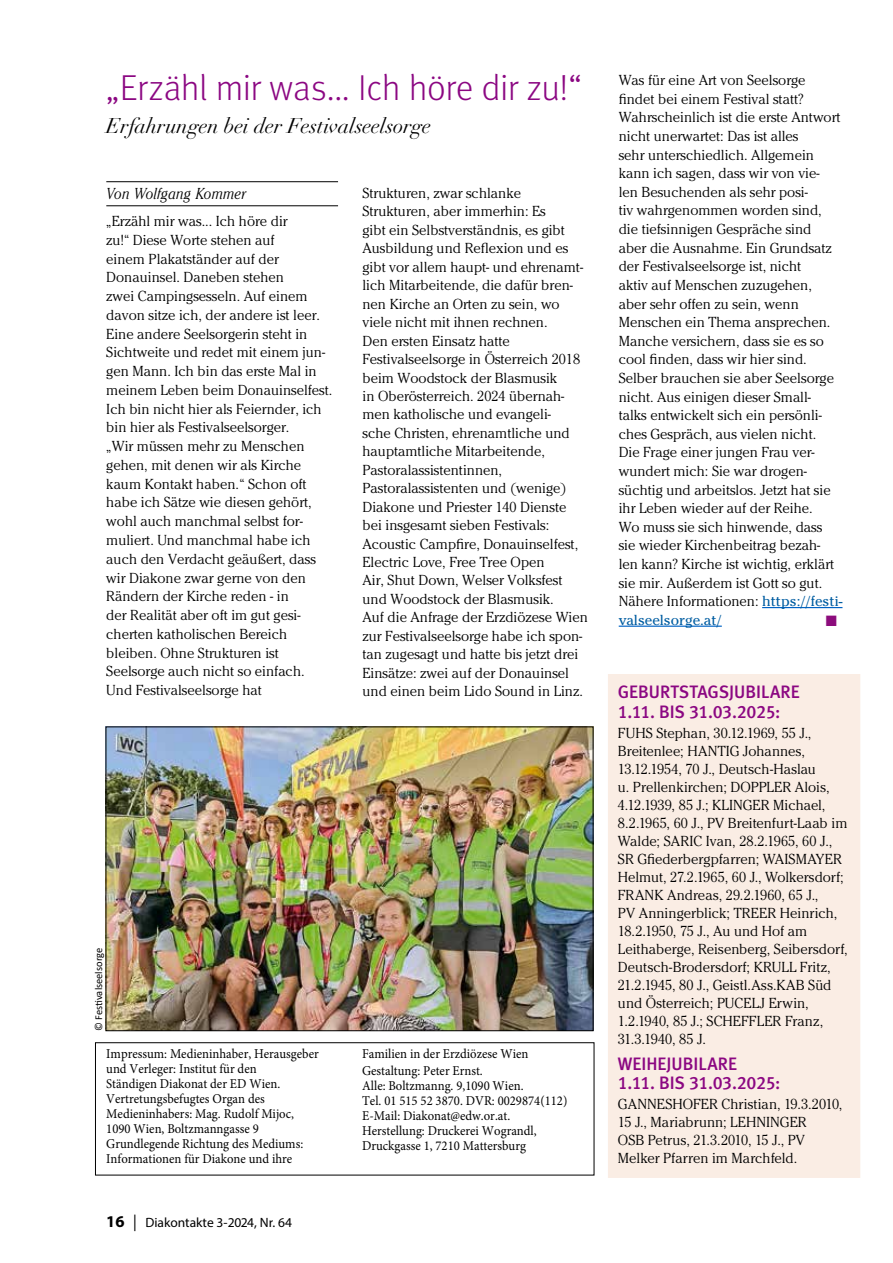
<style>
.page{position:relative;width:893px;height:1263px;background:#fff}
.page>*{position:absolute;margin:0;border:0;box-sizing:border-box;transform-origin:0 0}
.t1{font:300 36px "Meta OT";letter-spacing:-.015em;color:#8b0782}
.t2{font:italic 21px "Didot LT Std";letter-spacing:-.01em;color:#000}
.t3{font:18px/19.5px "Meta Medium LF";color:#8b0782}
.t4{font:italic 300 15.75px "Cheltenham Std";letter-spacing:.015em;color:#000;scale:.88 1}
.t5{font:300 14.4px/18.6px "Cheltenham Std";color:#000}
.t6{font:13.5px/15px "Minion Pro";color:#000;scale:.94 1}
.t7{font:13.5px "Myriad Pro";color:#000}
.t8{font:10.5px "Calibri";color:#000}
.s1{font-weight:700;font-size:16.5px}
.s2{font-family:"Minion Pro";font-size:16.5px}
.s3{font-weight:400;color:#005da1}
</style>
<div class="page">
<div style="left:609px;top:675px;width:250px;height:502px;background:#faede4"></div>
<div style="left:608px;top:674px;width:252px;height:504px;border:2px solid #faede4"></div>
<hr style="left:106px;top:181px;width:232px;height:1px;background:#000">
<hr style="left:106px;top:205px;width:232px;height:1px;background:#000">
<hr style="left:762px;top:607px;width:80px;height:1px;background:#0063c5">
<hr style="left:619px;top:626px;width:103px;height:1px;background:#0063c5">
<div style="left:95px;top:1042px;width:499px;height:133px;border:1px solid #000"></div>
<img style="left:108px;top:729px;width:483px;height:300px">
<div style="left:106px;top:727px;width:487px;height:304px;border:1px solid #000"></div>
<h1 class="t1" style="left:106px;top:67px;width:477px">„Erzähl mir was... Ich höre dir zu!“</h1>
<h2 class="t2" style="left:106px;top:113px;width:326px">Erfahrungen bei der Festivalseelsorge</h2>
<p class="t4" style="left:106px;top:185px;width:160px">Von Wolfgang Kommer</p>
<p class="t5" style="left:106px;top:212px;width:228px">„Erzähl mir was... Ich höre dir<br>zu!“ Diese Worte stehen auf<br>einem Plakatständer auf der<br>Donauinsel. Daneben stehen<br>zwei Campingsesseln. Auf einem davon sitze ich, der andere ist leer.<br>Eine andere Seelsorgerin steht in<br>Sichtweite und redet mit einem jun&shy;gen Mann. Ich bin das erste Mal in meinem Leben beim Donauinselfest.<br>Ich bin nicht hier als Feiernder, ich bin hier als Festivalseelsorger.<br>„Wir müssen mehr zu Menschen gehen, mit denen wir als Kirche kaum Kontakt haben.“ Schon oft habe ich Sätze wie diesen gehört, wohl auch manchmal selbst for&shy;muliert. Und manchmal habe ich auch den Verdacht geäußert, dass wir Diakone zwar gerne von den<br>Rändern der Kirche reden - in<br>der Realität aber oft im gut gesi&shy;cherten katholischen Bereich bleiben. Ohne Strukturen ist<br>Seelsorge auch nicht so einfach.<br>Und Festivalseelsorge hat</p>
<p class="t5" style="left:362px;top:184px;width:227px">Strukturen, zwar schlanke<br>Strukturen, aber immerhin: Es<br>gibt ein Selbstverständnis, es gibt<br>Ausbildung und Reflexion und es gibt vor allem haupt- und ehrenamt&shy;lich Mitarbeitende, die dafür bren&shy;nen Kirche an Orten zu sein, wo viele nicht mit ihnen rechnen.<br>Den ersten Einsatz hatte<br>Festivalseelsorge in Österreich 2018 beim Woodstock der Blasmusik<br>in Oberösterreich. 2024 übernah&shy;men katholische und evangeli-<br>sche Christen, ehrenamtliche und hauptamtliche Mitarbeitende,<br>Pastoralassistentinnen,<br>Pastoralassistenten und (wenige)<br>Diakone und Priester 140 Dienste bei insgesamt sieben Festivals:<br>Acoustic Campfire, Donauinselfest,<br>Electric Love, Free Tree Open<br>Air, Shut Down, Welser Volksfest und Woodstock der Blasmusik.<br>Auf die Anfrage der Erzdiözese Wien zur Festivalseelsorge habe ich spon&shy;tan zugesagt und hatte bis jetzt drei<br>Einsätze: zwei auf der Donauinsel und einen beim Lido Sound in Linz.</p>
<p class="t8" style="left:91px;top:1031px;width:85px;rotate:-90deg">© Festivalseelsorge</p>
<p class="t6" style="left:106px;top:1046px;width:228px">Impressum: Medieninhaber, Herausgeber und Verleger: Institut für den<br>Ständigen Diakonat der ED Wien.<br>Vertretungsbefugtes Organ des Medieninhabers: Mag. Rudolf Mijoc, 1090 Wien, Boltzmanngasse 9<br>Grundlegende Richtung des Mediums:<br>Informationen für Diakone und ihre</p>
<p class="t7" style="left:106px;top:1214px;width:187px"><span class="s1">16</span> <span class="s2">|</span> Diakontakte 3-2024, Nr. 64</p>
<p class="t6" style="left:362px;top:1045px;width:178px;line-height:17.1px">Familien in der Erzdiözese Wien<br>Gestaltung: Peter Ernst.</p>
<p class="t6" style="left:362px;top:1078px;width:220px">Alle: Boltzmanng. 9,1090 Wien.<br>Tel. 01 515 52 3870. DVR: 0029874(112)<br>E-Mail: Diakonat@edw.or.at.<br>Herstellung: Druckerei Wograndl, Druckgasse 1, 7210 Mattersburg</p>
<p class="t5" style="left:619px;top:71px;width:225px">Was für eine Art von Seelsorge findet bei einem Festival statt?<br>Wahrscheinlich ist die erste Antwort nicht unerwartet: Das ist alles<br>sehr unterschiedlich. Allgemein kann ich sagen, dass wir von vie-<br>len Besuchenden als sehr posi-<br>tiv wahrgenommen worden sind, die tiefsinnigen Gespräche sind aber die Ausnahme. Ein Grundsatz der Festivalseelsorge ist, nicht<br>aktiv auf Menschen zuzugehen, aber sehr offen zu sein, wenn<br>Menschen ein Thema ansprechen.<br>Manche versichern, dass sie es so cool finden, dass wir hier sind.<br>Selber brauchen sie aber Seelsorge nicht. Aus einigen dieser Small&shy;talks entwickelt sich ein persönli&shy;ches Gespräch, aus vielen nicht.<br>Die Frage einer jungen Frau ver&shy;wundert mich: Sie war drogen&shy;süchtig und arbeitslos. Jetzt hat sie ihr Leben wieder auf der Reihe.<br>Wo muss sie sich hinwende, dass sie wieder Kirchenbeitrag bezah&shy;len kann? Kirche ist wichtig, erklärt sie mir. Außerdem ist Gott so gut.<br>Nähere Informationen: <span class="s3">https://festi&shy;valseelsorge.at/</span></p>
<p class="t3" style="left:618px;top:682px;width:183px">GEBURTSTAGSJUBILARE<br>1.11. BIS 31.03.2025:</p>
<p class="t5" style="left:618px;top:724px;width:231px;line-height:18px">FUHS Stephan, 30.12.1969, 55 J., Breitenlee; HANTIG Johannes, 13.12.1954, 70 J., Deutsch-Haslau<br>u. Prellenkirchen; DOPPLER Alois, 4.12.1939, 85 J.; KLINGER Michael, 8.2.1965, 60 J., PV Breitenfurt-Laab im Walde; SARIC Ivan, 28.2.1965, 60 J., SR Gfiederbergpfarren; WAISMAYER Helmut, 27.2.1965, 60 J., Wolkersdorf; FRANK Andreas, 29.2.1960, 65 J.,<br>PV Anningerblick; TREER Heinrich, 18.2.1950, 75 J., Au und Hof am Leithaberge, Reisenberg, Seibersdorf, Deutsch-Brodersdorf; KRULL Fritz, 21.2.1945, 80 J., Geistl.Ass.KAB Süd und Österreich; PUCELJ Erwin, 1.2.1940, 85 J.; SCHEFFLER Franz, 31.3.1940, 85 J.</p>
<p class="t3" style="left:618px;top:1053px;width:164px">WEIHEJUBILARE<br>1.11. BIS 31.03.2025:</p>
<p class="t5" style="left:618px;top:1095px;width:226px;line-height:18px">GANNESHOFER Christian, 19.3.2010,<br>15 J., Mariabrunn; LEHNINGER<br>OSB Petrus, 21.3.2010, 15 J., PV<br>Melker Pfarren im Marchfeld.</p>
</div>
